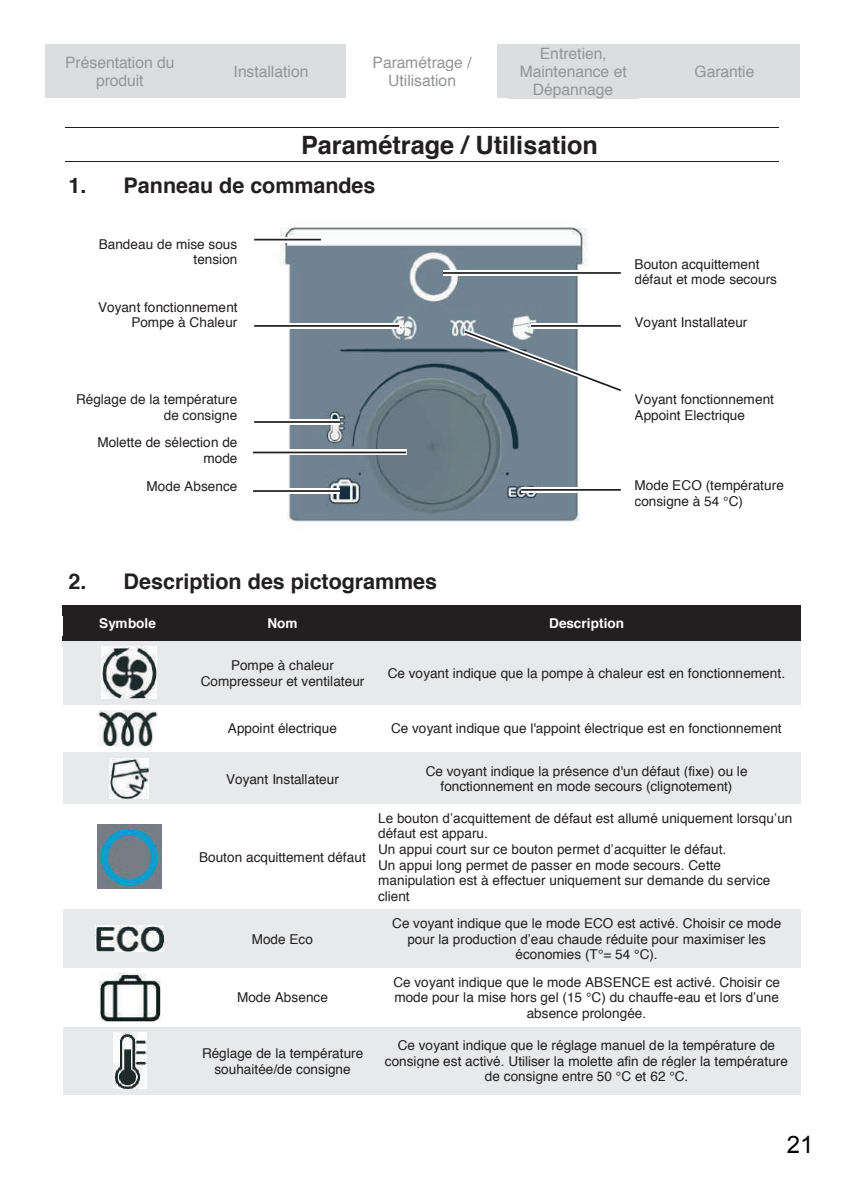
<style>
.page{position:relative;width:842px;height:1190px;background:#fff}
.page>*{position:absolute;margin:0;border:0;box-sizing:border-box;transform-origin:0 0}
.t1{font:700 25.2px "Helvetica";color:#231f20}
.t2{font:24px "Arial";color:#000}
.t3{font:700 21.6px "Helvetica";color:#231f20}
.t4{font:15.6px/18px "Helvetica";letter-spacing:-.005em;color:#939598;text-align:center}
.t5{font:13.6px/15.6px "Helvetica";color:#231f20;text-align:center}
.t6{font:13.6px "Arial";color:#231f20}
.t7{font:700 13.6px "Helvetica";color:#fff}
.s1{font-family:"Helvetica"}
.s2{font-family:"Arial"}
</style>
<div class="page">
<div style="left:45px;top:44px;width:150px;height:54px;background:#dcdddf"></div>
<div style="left:195px;top:44px;width:151px;height:54px;background:#dcdddf"></div>
<div style="left:497px;top:44px;width:151px;height:54px;background:#dcdddf"></div>
<div style="left:648px;top:44px;width:151px;height:54px;background:#dcdddf"></div>
<hr style="left:66px;top:127px;width:712px;height:1px;background:#231f20">
<hr style="left:66px;top:161px;width:712px;height:1px;background:#231f20">
<div style="left:63px;top:610px;width:130px;height:27px;background:#231f20"></div>
<div style="left:193px;top:610px;width:179px;height:27px;background:#231f20"></div>
<div style="left:372px;top:610px;width:428px;height:27px;background:#231f20"></div>
<div style="left:63px;top:605px;width:737px;height:10px;background:#231f20"></div>
<div style="left:63px;top:641px;width:130px;height:64px;background:#e8e9ea"></div>
<div style="left:193px;top:641px;width:179px;height:64px;background:#e8e9ea"></div>
<div style="left:372px;top:641px;width:428px;height:64px;background:#e8e9ea"></div>
<hr style="left:63px;top:637px;width:130px;height:4px;background:#231f20">
<hr style="left:193px;top:637px;width:179px;height:4px;background:#231f20">
<hr style="left:372px;top:637px;width:428px;height:4px;background:#231f20">
<div style="left:63px;top:752px;width:130px;height:52px;background:#e8e9ea"></div>
<div style="left:193px;top:752px;width:179px;height:52px;background:#e8e9ea"></div>
<div style="left:372px;top:752px;width:428px;height:52px;background:#e8e9ea"></div>
<div style="left:63px;top:909px;width:130px;height:59px;background:#e8e9ea"></div>
<div style="left:193px;top:909px;width:179px;height:59px;background:#e8e9ea"></div>
<div style="left:372px;top:909px;width:428px;height:59px;background:#e8e9ea"></div>
<div style="left:63px;top:1026px;width:130px;height:68px;background:#e8e9ea"></div>
<div style="left:193px;top:1026px;width:179px;height:68px;background:#e8e9ea"></div>
<div style="left:372px;top:1026px;width:428px;height:68px;background:#e8e9ea"></div>
<img style="left:280px;top:227px;width:308px;height:295px">
<div style="left:254px;top:419px;width:86px;height:5px;background:#fff"></div>
<hr style="left:254px;top:421px;width:86px;height:2px;background:#231f20">
<div style="left:254px;top:323px;width:145px;height:5px;background:#fff"></div>
<hr style="left:254px;top:325px;width:145px;height:2px;background:#231f20">
<svg style="left:254px;top:237px;width:67px;height:5px"></svg>
<hr style="left:254px;top:239px;width:67px;height:1px;background:#231f20">
<div style="left:521px;top:487px;width:99px;height:5px;background:#fff"></div>
<hr style="left:521px;top:489px;width:99px;height:2px;background:#231f20">
<div style="left:253px;top:488px;width:87px;height:5px;background:#fff"></div>
<hr style="left:253px;top:490px;width:87px;height:2px;background:#231f20">
<div style="left:253px;top:450px;width:153px;height:5px;background:#b0afaf"></div>
<hr style="left:253px;top:451px;width:153px;height:2px;background:#231f20">
<div style="left:531px;top:323px;width:89px;height:5px;background:#fff"></div>
<hr style="left:531px;top:325px;width:89px;height:2px;background:#231f20">
<svg style="left:462px;top:329px;width:159px;height:64px"></svg>
<div style="left:443px;top:270px;width:177px;height:5px;background:#fff"></div>
<hr style="left:443px;top:272px;width:177px;height:2px;background:#231f20">
<img style="left:102px;top:646px;width:55px;height:53px">
<img style="left:98px;top:710px;width:59px;height:37px">
<img style="left:109px;top:758px;width:40px;height:40px">
<img style="left:98px;top:825px;width:63px;height:63px">
<img style="left:95px;top:925px;width:69px;height:26px">
<img style="left:99px;top:973px;width:61px;height:48px">
<img style="left:113px;top:1032px;width:33px;height:56px">
<p class="t4" style="left:65px;top:54px;width:111px">Présentation du produit</p>
<p class="t4" style="left:233px;top:63px;width:76px">Installation</p>
<p class="t4" style="left:372px;top:54px;width:100px">Paramétrage /<br>Utilisation</p>
<p class="t4" style="left:520px;top:46px;width:108px">Entretien,<br>Maintenance et<br>Dépannage</p>
<h1 class="t1" style="left:301px;top:134px;width:298px">Paramétrage / Utilisation</h1>
<h3 class="t3" style="left:68px;top:177px;width:308px">1. Panneau de commandes</h3>
<p class="t4" style="left:694px;top:63px;width:61px">Garantie</p>
<p class="t5" style="left:99px;top:237px;width:140px;text-align:right">Bandeau de mise sous tension</p>
<p class="t5" style="left:98px;top:300px;width:141px;text-align:right">Voyant fonctionnement<br>Pompe à Chaleur</p>
<p class="t5" style="left:634px;top:257px;width:144px;text-align:left">Bouton acquittement défaut et mode secours</p>
<p class="t5" style="left:634px;top:316px;width:114px">Voyant Installateur</p>
<p class="t5" style="left:76px;top:393px;width:163px;text-align:right">Réglage de la température de consigne</p>
<p class="t5" style="left:97px;top:436px;width:142px;text-align:right">Molette de sélection de mode</p>
<p class="t5" style="left:146px;top:479px;width:92px">Mode Absence</p>
<p class="t5" style="left:634px;top:393px;width:141px;text-align:left">Voyant fonctionnement<br>Appoint Electrique</p>
<p class="t5" style="left:634px;top:479px;width:151px;text-align:left">Mode ECO (température consigne à 54 °C)</p>
<h3 class="t3" style="left:68px;top:572px;width:370px">2. Description des pictogrammes</h3>
<p class="t7" style="left:99px;top:617px;width:58px">Symbole</p>
<p class="t7" style="left:267px;top:617px;width:32px">Nom</p>
<p class="t7" style="left:549px;top:617px;width:76px">Description</p>
<p class="t5" style="left:201px;top:658px;width:165px">Pompe à chaleur<br>Compresseur et ventilateur</p>
<p class="t5" style="left:387px;top:666px;width:399px">Ce voyant indique que la pompe à chaleur est en fonctionnement.</p>
<p class="t5" style="left:228px;top:722px;width:110px">Appoint électrique</p>
<p class="t5" style="left:391px;top:722px;width:392px">Ce voyant indique que l'appoint électrique est en fonctionnement</p>
<p class="t5" style="left:226px;top:772px;width:114px">Voyant Installateur</p>
<p class="t5" style="left:425px;top:764px;width:323px">Ce voyant indique la présence d'un défaut (fixe) ou le fonctionnement en mode secours (clignotement)</p>
<p class="t5" style="left:199px;top:850px;width:168px">Bouton acquittement défaut</p>
<p class="t5" style="left:252px;top:932px;width:63px">Mode Eco</p>
<p class="t5" style="left:237px;top:990px;width:92px">Mode Absence</p>
<p class="t6" style="left:378px;top:810px;width:415px">Le bouton d’acquittement de défaut <span class="s1">est allumé uniquement lorsqu</span>’<span class="s1">un</span></p>
<p class="t5" style="left:378px;top:827px;width:111px">défaut est apparu.</p>
<p class="t6" style="left:378px;top:841px;width:349px"><span class="s1">Un appui court</span> sur ce bouton permet d’acquitter le défaut.</p>
<p class="t5" style="left:378px;top:858px;width:393px;text-align:left">Un appui long permet de passer en mode secours. Cette manipulation est à effectuer uniquement sur demande du service client</p>
<p class="t5" style="left:392px;top:916px;width:390px">Ce voyant indique que le mode ECO est activé. Choisir ce mode</p>
<p class="t6" style="left:407px;top:931px;width:360px">pour la production d’eau chaude réduite pour maximiser les</p>
<p class="t5" style="left:515px;top:947px;width:144px">économies (T°= 54 °C).</p>
<p class="t5" style="left:393px;top:975px;width:388px">Ce voyant indique que le mode ABSENCE est activé. Choisir ce mode pour la mise hors gel (15 °C) du chauffe-eau <span class="s2">et lors d’une </span>absence prolongée.</p>
<p class="t5" style="left:202px;top:1046px;width:163px">Réglage de la température souhaitée/de consigne</p>
<p class="t5" style="left:385px;top:1038px;width:404px">Ce voyant indique que le réglage manuel de la température de consigne est activé. Utiliser la molette afin de régler la température de consigne entre 50 °C et 62 °C.</p>
<h2 class="t2" style="left:786px;top:1131px;width:28px">21</h2>
</div>
